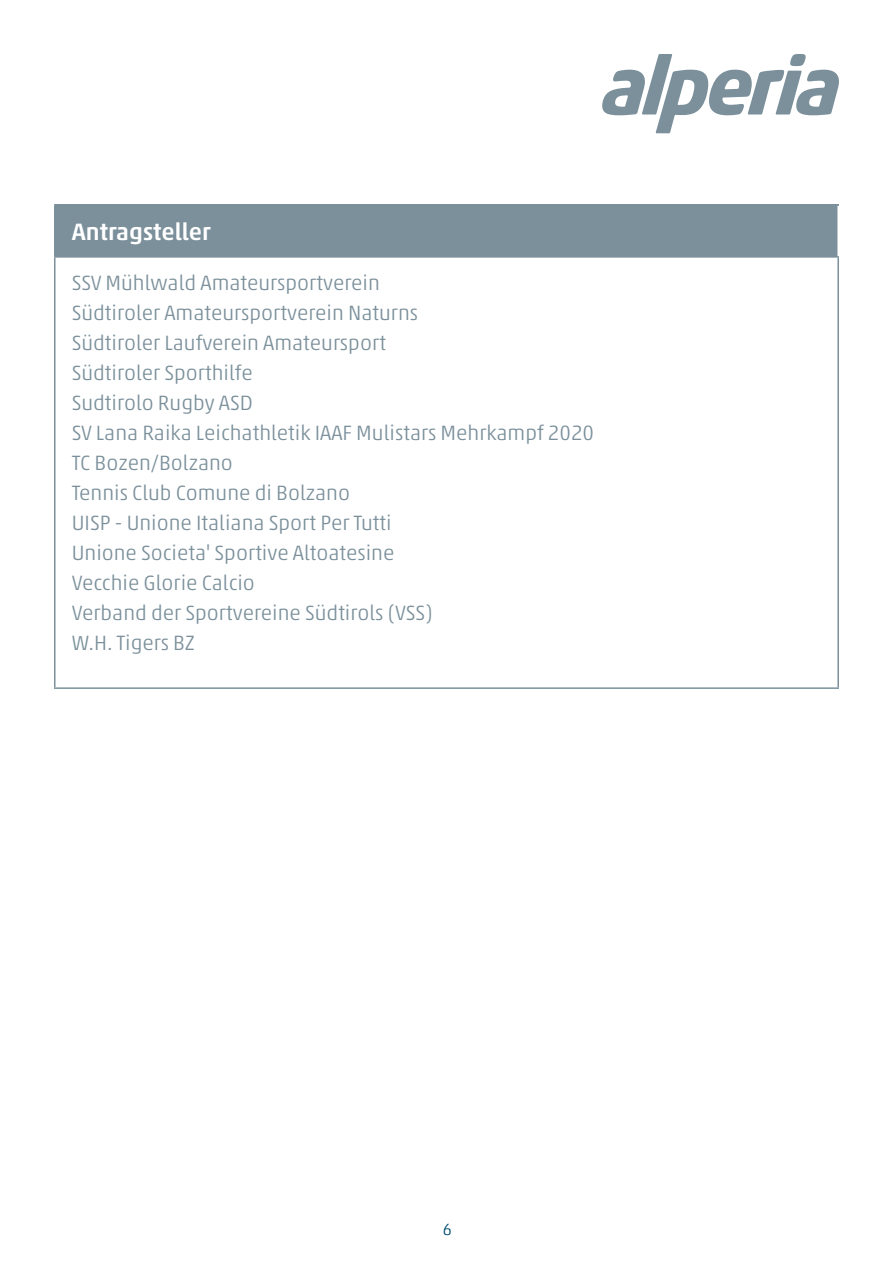
<style>
.page{position:relative;width:893px;height:1263px;background:#fff}
.page>*{position:absolute;margin:0;border:0;box-sizing:border-box;transform-origin:0 0}
.t1{font:500 24px "Akko Pro";color:#fff}
.t2{font:300 21px/30px "Akko Pro";color:#7b909b}
.t3{font:300 16.5px "Akko Pro";color:#004d71}
</style>
<div class="page">
<svg style="left:602px;top:54px;width:237px;height:79px"></svg>
<div style="left:55px;top:205px;width:783px;height:52px;background:#7b909b"></div>
<hr style="left:54px;top:256px;width:785px;height:2px;background:#7b909b">
<hr style="left:54px;top:258px;width:2px;height:429px;background:#7b909b">
<hr style="left:837px;top:258px;width:2px;height:429px;background:#7b909b">
<hr style="left:54px;top:687px;width:785px;height:2px;background:#7b909b">
<hr style="left:837px;top:206px;width:2px;height:50px;background:#fff">
<hr style="left:54px;top:204px;width:785px;height:2px;background:#7b909b">
<hr style="left:54px;top:206px;width:2px;height:50px;background:#7b909b">
<p class="t1" style="left:72px;top:217px;width:140px">Antragsteller</p>
<p class="t2" style="left:72px;top:267px;width:524px">SSV Mühlwald Amateursportverein<br>Südtiroler Amateursportverein Naturns<br>Südtiroler Laufverein Amateursport<br>Südtiroler Sporthilfe<br>Sudtirolo Rugby ASD<br>SV Lana Raika Leichathletik IAAF Mulistars Mehrkampf 2020<br>TC Bozen/Bolzano<br>Tennis Club Comune di Bolzano<br>UISP - Unione Italiana Sport Per Tutti<br>Unione Societa' Sportive Altoatesine<br>Vecchie Glorie Calcio<br>Verband der Sportvereine Südtirols (VSS)<br>W.H. Tigers BZ</p>
<p class="t3" style="left:443px;top:1219px;width:11px">6</p>
</div>
